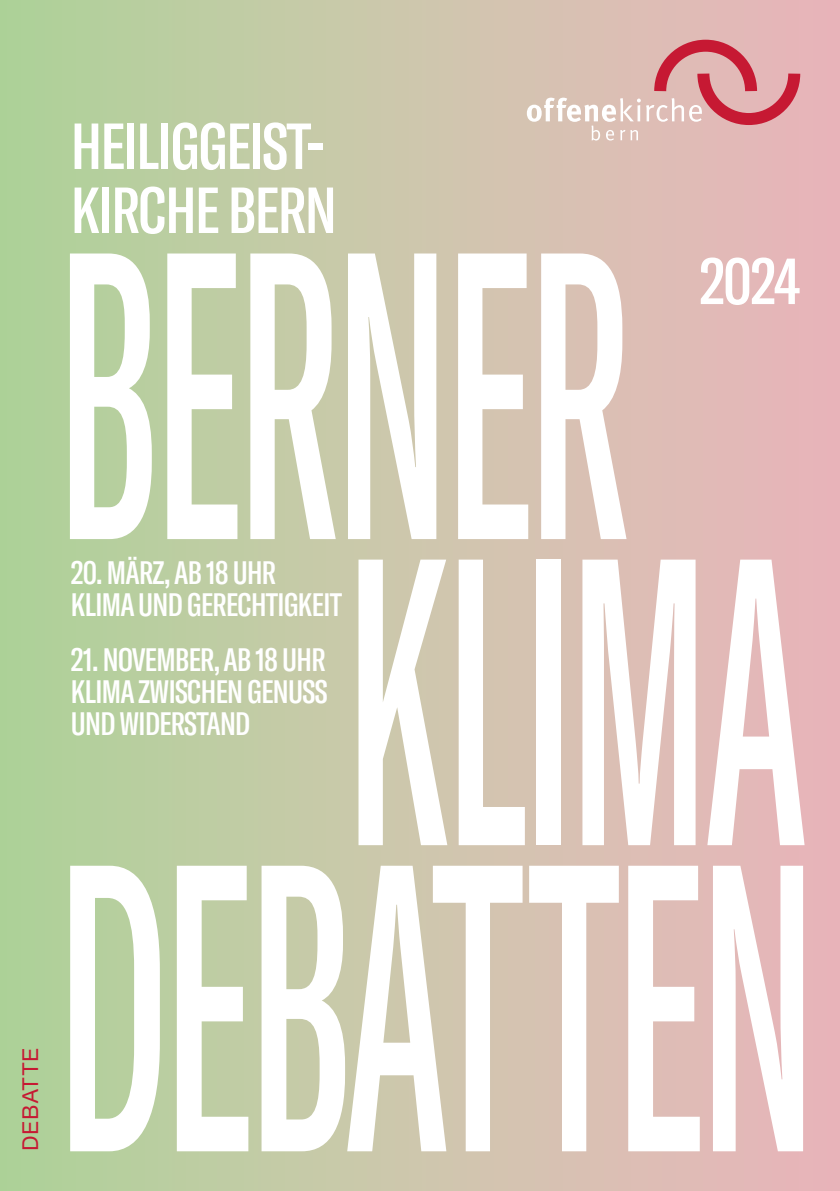
<style>
.page{position:relative;width:840px;height:1191px;background:#fff}
.page>*{position:absolute;margin:0;border:0;box-sizing:border-box;transform-origin:0 0}
.t1{font:500 extra-condensed 402px "GT America";letter-spacing:-.02em;color:#fff;scale:.57 1}
.t2{font:500 extra-condensed 402px "GT America";letter-spacing:-.02em;color:#fff;scale:.59 1}
.t3{font:500 extra-condensed 64px/64px "GT America";letter-spacing:-.02em;color:#fff}
.t4{font:500 extra-condensed 32px/32px "GT America";letter-spacing:-.02em;color:#fff}
.t5{font:22px "Helvetica Now Text";letter-spacing:.01em;color:#c61933}
</style>
<div class="page">
<div style="left:0;top:0;width:839px;height:1191px;background:linear-gradient(to right,#afd49a,#ebb6bd)"></div>
<svg style="left:526px;top:40px;width:273px;height:100px;background:#dcaba8"></svg>
<p class="t5" style="left:14px;top:1151px;width:105px;rotate:-90deg">DEBATTE</p>
<h2 class="t3" style="left:71px;top:114px;width:267px">HEILIGGEIST-<br>KIRCHE BERN</h2>
<h1 class="t1" style="left:57px;top:161px;width:1007px">BERNER</h1>
<h1 class="t1" style="left:345px;top:467px;width:812px">KLIMA</h1>
<h1 class="t2" style="left:57px;top:773px;width:1288px">DEBATTEN</h1>
<h2 class="t3" style="left:699px;top:250px;width:102px">2024</h2>
<p class="t4" style="left:71px;top:557px;width:272px">20. MÄRZ, AB 18 UHR<br>KLIMA UND GERECHTIGKEIT</p>
<p class="t4" style="left:71px;top:643px;width:258px;text-align:justify">21. NOVEMBER, AB 18 UHR KLIMA ZWISCHEN GENUSS UND WIDERSTAND</p>
</div>
